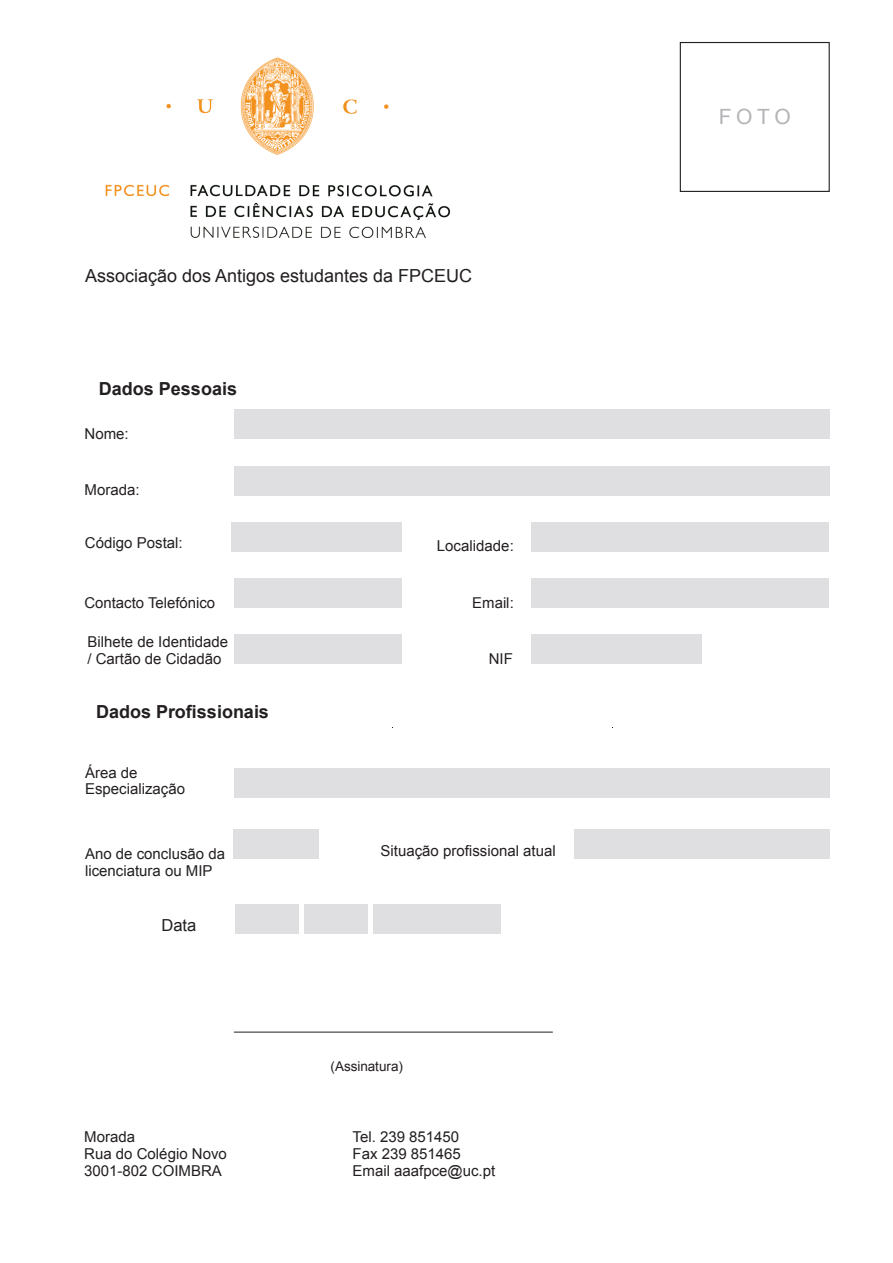
<style>
.page{position:relative;width:893px;height:1263px;background:#fff}
.page>*{position:absolute;margin:0;border:0;box-sizing:border-box;transform-origin:0 0}
.t1{font:21px "Arial";color:#b2b4b7}
.t2{font:18px "Arial";color:#231f20}
.t3{font:700 18px "Arial";color:#231f20}
.t4{font:16.5px "Arial";color:#231f20}
.t5{font:15px/16.8px "Arial";color:#231f20}
.t6{font:13.5px "Arial";color:#231f20}
</style>
<div class="page">
<div style="left:680px;top:42px;width:150px;height:150px;border:1px solid #231f20"></div>
<img style="left:105px;top:57px;width:344px;height:181px">
<div style="left:234px;top:634px;width:168px;height:30px;background:#dfdfe1"></div>
<div style="left:234px;top:830px;width:85px;height:29px;background:#dfdfe1"></div>
<div style="left:235px;top:904px;width:64px;height:30px;background:#dfdfe1"></div>
<div style="left:304px;top:904px;width:64px;height:30px;background:#dfdfe1"></div>
<div style="left:373px;top:904px;width:128px;height:30px;background:#dfdfe1"></div>
<div style="left:574px;top:830px;width:255px;height:29px;background:#dfdfe1"></div>
<div style="left:234px;top:768px;width:595px;height:30px;background:#dfdfe1"></div>
<div style="left:234px;top:578px;width:168px;height:30px;background:#dfdfe1"></div>
<div style="left:232px;top:522px;width:170px;height:30px;background:#dfdfe1"></div>
<div style="left:531px;top:522px;width:298px;height:30px;background:#dfdfe1"></div>
<div style="left:234px;top:466px;width:595px;height:29px;background:#dfdfe1"></div>
<div style="left:234px;top:409px;width:595px;height:30px;background:#dfdfe1"></div>
<div style="left:531px;top:634px;width:171px;height:30px;background:#dfdfe1"></div>
<div style="left:531px;top:578px;width:298px;height:30px;background:#dfdfe1"></div>
<hr style="left:234px;top:1032px;width:319px;height:1px;background:#231f20">
<p class="t2" style="left:85px;top:269px;width:389px">Associação dos Antigos estudantes da FPCEUC</p>
<p class="t3" style="left:99px;top:382px;width:140px">Dados Pessoais</p>
<p class="t5" style="left:85px;top:427px;width:46px">Nome:</p>
<p class="t5" style="left:85px;top:483px;width:57px">Morada:</p>
<p class="t5" style="left:85px;top:536px;width:99px">Código Postal:</p>
<p class="t5" style="left:437px;top:539px;width:79px">Localidade:</p>
<p class="t5" style="left:84px;top:595px;width:132px">Contacto Telefónico</p>
<p class="t5" style="left:472px;top:595px;width:43px">Email:</p>
<p class="t5" style="left:87px;top:635px;width:142px">Bilhete de Identidade / Cartão de Cidadão</p>
<p class="t3" style="left:96px;top:705px;width:174px">Dados Profissionais</p>
<p class="t5" style="left:85px;top:765px;width:102px">Área de<br>Especialização</p>
<p class="t5" style="left:85px;top:847px;width:142px">Ano de conclusão da licenciatura ou MIP</p>
<p class="t4" style="left:161px;top:919px;width:36px">Data</p>
<p class="t5" style="left:489px;top:652px;width:26px">NIF</p>
<p class="t5" style="left:381px;top:844px;width:177px">Situação profissional atual</p>
<p class="t6" style="left:330px;top:1061px;width:74px">(Assinatura)</p>
<p class="t5" style="left:84px;top:1130px;width:144px">Morada<br>Rua do Colégio Novo<br>3001-802 COIMBRA</p>
<p class="t5" style="left:353px;top:1130px;width:144px">Tel. 239 851450<br>Fax 239 851465<br>Email aaafpce@uc.pt</p>
<h1 class="t1" style="left:719px;top:109px;width:74px">FOTO</h1>
</div>
